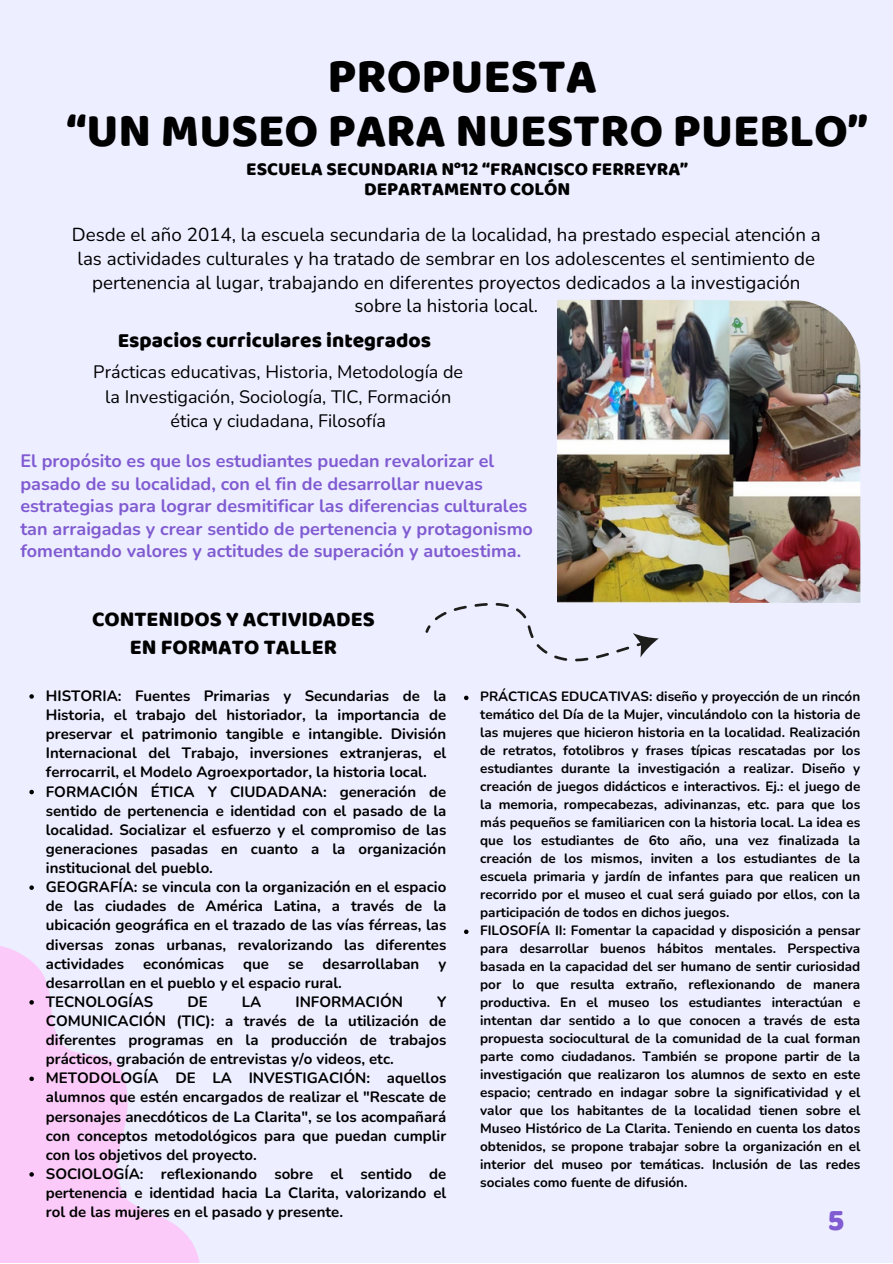
<style>
.page{position:relative;width:893px;height:1264px;background:#fff}
.page>*{position:absolute;margin:0;border:0;box-sizing:border-box;transform-origin:0 0}
.t1{font:49.65px "Baloo";color:#000}
.t2{font:48.15px "Baloo";color:#000}
.t3{font:31.5px "Baloo";color:#805bd1}
.t4{font:21.75px "Baloo";color:#000}
.t5{font:21px "Baloo";color:#000}
.t6{font:19.05px "Baloo";color:#000}
.t7{font:18.75px/23.5px "Nunito";color:#000;text-align:center}
.t8{font:700 18px/22.5px "Nunito";color:#805bd1}
.t9{font:18px/24.8px "Nunito";color:#000;text-align:center}
.t10{font:700 15px/19px "Nunito";color:#000;text-align:justify}
.t11{font:700 13.5px/18px "Nunito";color:#000;text-align:justify}
</style>
<div class="page">
<div style="left:0;top:0;width:892px;height:1262px;background:#edeeff"></div>
<img style="left:557px;top:299px;width:303px;height:304px">
<svg style="left:425px;top:603px;width:233px;height:58px"></svg>
<svg style="left:0;top:946px;width:200px;height:316px;fill:#fbcaf9"></svg>
<svg style="left:29px;top:694px;width:5px;height:4px"></svg>
<svg style="left:29px;top:789px;width:5px;height:5px"></svg>
<svg style="left:29px;top:885px;width:5px;height:4px"></svg>
<svg style="left:29px;top:1000px;width:5px;height:4px"></svg>
<svg style="left:29px;top:1076px;width:5px;height:5px"></svg>
<svg style="left:29px;top:1172px;width:5px;height:4px"></svg>
<svg style="left:464px;top:695px;width:4px;height:5px"></svg>
<svg style="left:464px;top:929px;width:4px;height:5px"></svg>
<p class="t1" style="left:327px;top:45px;width:271px">PROPUESTA</p>
<p class="t2" style="left:66px;top:101px;width:803px">“UN MUSEO PARA NUESTRO PUEBLO”</p>
<p class="t6" style="left:246px;top:157px;width:443px">ESCUELA SECUNDARIA N°12 “FRANCISCO FERREYRA”</p>
<p class="t6" style="left:364px;top:177px;width:208px">DEPARTAMENTO COLÓN</p>
<p class="t7" style="left:72px;top:223px;width:750px">Desde el año 2014, la escuela secundaria de la localidad, ha prestado especial atención a las actividades culturales y ha tratado de sembrar en los adolescentes el sentimiento de pertenencia al lugar, trabajando en diferentes proyectos dedicados a la investigación sobre la historia local.</p>
<p class="t5" style="left:118px;top:327px;width:315px">Espacios curriculares integrados</p>
<p class="t9" style="left:93px;top:359px;width:371px">Prácticas educativas, Historia, Metodología de la Investigación, Sociología, TIC, Formación ética y ciudadana, Filosofía</p>
<p class="t8" style="left:20px;top:450px;width:514px">El propósito es que los estudiantes puedan revalorizar el pasado de su localidad, con el fin de desarrollar nuevas estrategias para lograr desmitificar las diferencias culturales tan arraigadas y crear sentido de pertenencia y protagonismo fomentando valores y actitudes de superación y autoestima.</p>
<p class="t4" style="left:92px;top:605px;width:284px">CONTENIDOS Y ACTIVIDADES</p>
<p class="t4" style="left:130px;top:633px;width:208px">EN FORMATO TALLER</p>
<p class="t10" style="left:46px;top:686px;width:402px">HISTORIA: Fuentes Primarias y Secundarias de la Historia, el trabajo del historiador, la importancia de preservar el patrimonio tangible e intangible. División Internacional del Trabajo, inversiones extranjeras, el ferrocarril, el Modelo Agroexportador, la historia local.</p>
<p class="t10" style="left:46px;top:782px;width:402px">FORMACIÓN ÉTICA Y CIUDADANA: generación de sentido de pertenencia e identidad con el pasado de la localidad. Socializar el esfuerzo y el compromiso de las generaciones pasadas en cuanto a la organización institucional del pueblo.</p>
<p class="t10" style="left:46px;top:877px;width:402px">GEOGRAFÍA: se vincula con la organización en el espacio de las ciudades de América Latina, a través de la ubicación geográfica en el trazado de las vías férreas, las diversas zonas urbanas, revalorizando las diferentes actividades</p>
<p class="t10" style="left:143px;top:954px;width:82px">económicas</p>
<p class="t10" style="left:243px;top:954px;width:27px">que</p>
<p class="t10" style="left:288px;top:954px;width:17px">se</p>
<p class="t10" style="left:322px;top:954px;width:98px">desarrollaban</p>
<p class="t10" style="left:438px;top:954px;width:9px">y</p>
<p class="t10" style="left:46px;top:973px;width:297px">desarrollan en el pueblo y el espacio rural.</p>
<p class="t10" style="left:46px;top:992px;width:109px">TECNOLOGÍAS</p>
<p class="t10" style="left:187px;top:992px;width:22px">DE</p>
<p class="t10" style="left:242px;top:992px;width:21px">LA</p>
<p class="t10" style="left:295px;top:992px;width:109px">INFORMACIÓN</p>
<p class="t10" style="left:46px;top:992px;width:402px;text-indent:391px">Y COMUNICACIÓN (TIC): a través de la utilización de diferentes programas en la producción de trabajos prácticos, grabación de entrevistas y/o videos, etc.</p>
<p class="t10" style="left:46px;top:1068px;width:402px">METODOLOGÍA DE LA INVESTIGACIÓN: aquellos alumnos que estén encargados de realizar el "Rescate de personajes anecdóticos de La Clarita", se los acompañará con conceptos metodológicos para que puedan cumplir con los objetivos del proyecto.</p>
<p class="t10" style="left:46px;top:1164px;width:402px">SOCIOLOGÍA: reflexionando sobre el sentido de pertenencia e identidad hacia La Clarita, valorizando el rol de las mujeres en el pasado y presente.</p>
<p class="t11" style="left:480px;top:687px;width:381px">PRÁCTICAS EDUCATIVAS: diseño y proyección de un rincón temático del Día de la Mujer, vinculándolo con la historia de las mujeres que hicieron historia en la localidad. Realización de retratos, fotolibros y frases típicas rescatadas por los estudiantes durante la investigación a realizar. Diseño y creación de juegos didácticos e interactivos. Ej.: el juego de la memoria, rompecabezas, adivinanzas, etc. para que los más pequeños se familiaricen con la historia local. La idea es que los estudiantes de 6to año, una vez finalizada la creación de los mismos, inviten a los estudiantes de la escuela primaria y jardín de infantes para que realicen un recorrido por el museo el cual será guiado por ellos, con la participación de todos en dichos juegos.</p>
<p class="t11" style="left:480px;top:921px;width:381px">FILOSOFÍA II: Fomentar la capacidad y disposición a pensar para desarrollar buenos hábitos mentales. Perspectiva basada en la capacidad del ser humano de sentir curiosidad por lo que resulta extraño, reflexionando de manera productiva. En el museo los estudiantes interactúan e intentan dar sentido a lo que conocen a través de esta propuesta sociocultural de la comunidad de la cual forman parte como ciudadanos. También se propone partir de la investigación que realizaron los alumnos de sexto en este espacio; centrado en indagar sobre la significatividad y el valor que los habitantes de la localidad tienen sobre el Museo Histórico de La Clarita. Teniendo en cuenta los datos obtenidos, se propone trabajar sobre la organización en el interior del museo por temáticas. Inclusión de las redes sociales como fuente de difusión.</p>
<p class="t3" style="left:827px;top:1200px;width:18px">5</p>
</div>
